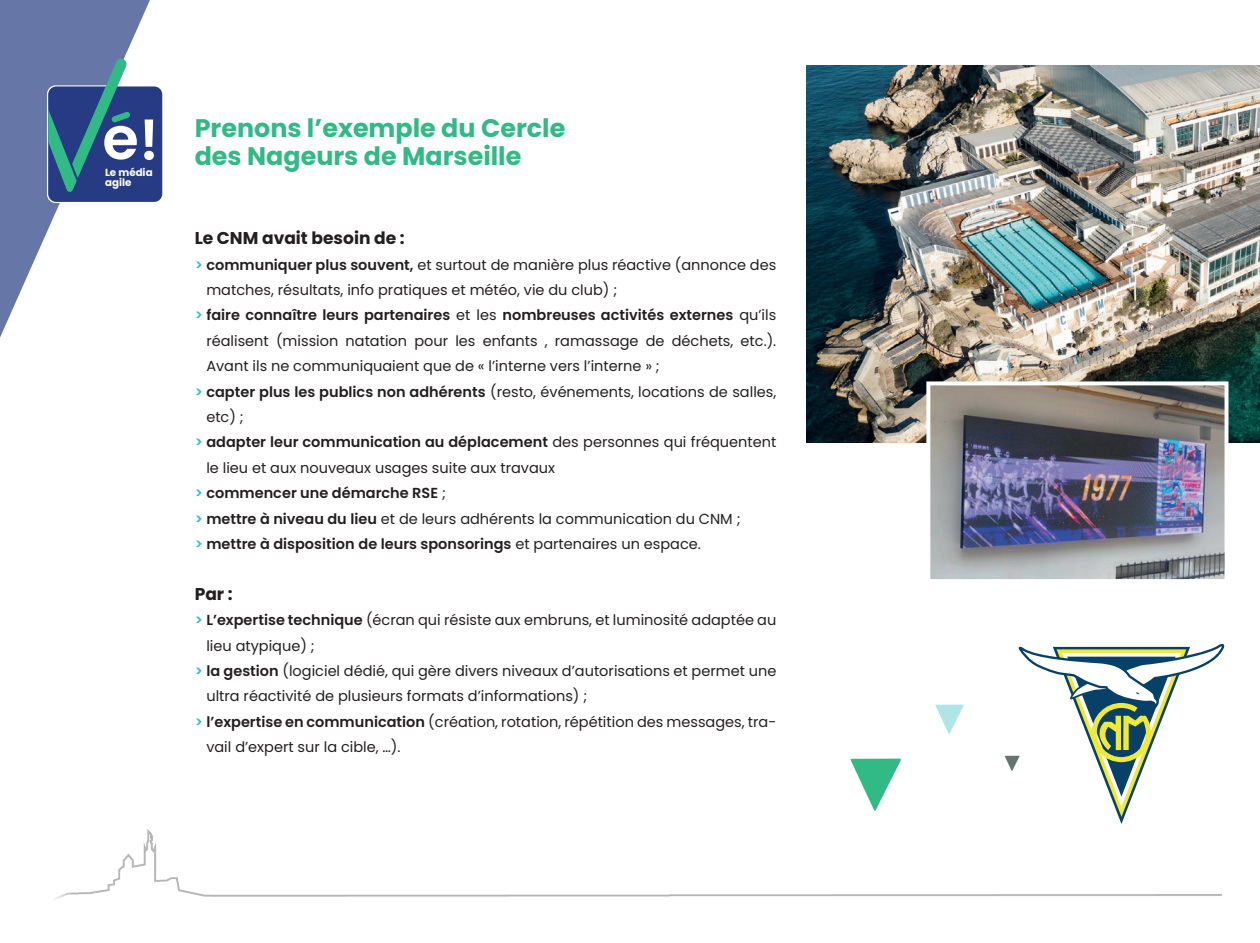
<style>
.page{position:relative;width:1260px;height:943px;background:#fff}
.page>*{position:absolute;margin:0;border:0;box-sizing:border-box;transform-origin:0 0}
.t1{font:700 25.38px/27.7px "Poppins";color:#31b986}
.t2{font:700 17.15px "Poppins";color:#231f20}
.t3{font:14.53px "Poppins";color:#231f20}
.t4{font:600 14.53px "Poppins";color:#231f20}
.t5{font:700 10.33px/10.5px "Poppins";color:#fff}
.s1{font-weight:600;color:#3cc0c2}
.s2{font-weight:600}
.s3{color:#3cc0c2}
.s4{font-weight:400}
</style>
<div class="page">
<img style="left:55px;top:829px;width:1167px;height:71px">
<svg style="left:0;top:0;width:150px;height:338px;fill:#6676a6"></svg>
<div style="left:47px;top:85px;width:116px;height:118px;border:2px solid #fff;border-radius:8px"></div>
<div style="left:48px;top:86px;width:114px;height:116px;background:#273a84;border-radius:8px"></div>
<svg style="left:144px;top:119px;width:10px;height:41px"></svg>
<svg style="left:48px;top:56px;width:89px;height:137px"></svg>
<img style="left:806px;top:65px;width:454px;height:377px">
<img style="left:931px;top:386px;width:293px;height:192px">
<div style="left:926px;top:381px;width:303px;height:202px;border:4px solid #fff"></div>
<svg style="left:851px;top:758px;width:50px;height:53px"></svg>
<svg style="left:935px;top:704px;width:29px;height:30px"></svg>
<svg style="left:1005px;top:643px;width:219px;height:181px"></svg>
<p class="t5" style="left:105px;top:167px;width:49px">Le média agile</p>
<h1 class="t1" style="left:195px;top:114px;width:372px">Prenons l’exemple du Cercle des Nageurs de Marseille</h1>
<p class="t2" style="left:195px;top:228px;width:212px">Le CNM avait besoin de :</p>
<p class="t3" style="left:195px;top:256px;width:583px"><span class="s1">&gt;</span> <span class="s2">communiquer plus souvent,</span> et surtout de manière plus réactive (annonce des</p>
<p class="t3" style="left:206px;top:281px;width:412px">matches, résultats, info pratiques et météo, vie du club) ;</p>
<p class="t4" style="left:195px;top:307px;width:583px"><span class="s3">&gt;</span> faire connaître leurs partenaires <span class="s4">et les</span> nombreuses activités externes <span class="s4">qu’ils</span></p>
<p class="t3" style="left:206px;top:332px;width:571px">réalisent (mission natation pour les enfants , ramassage de déchets, etc.).</p>
<p class="t3" style="left:206px;top:358px;width:455px">Avant ils ne communiquaient que de « l’interne vers l’interne » ;</p>
<p class="t3" style="left:195px;top:383px;width:583px"><span class="s1">&gt;</span> <span class="s2">capter plus les publics non adhérents</span> (resto, événements, locations de salles,</p>
<p class="t3" style="left:206px;top:408px;width:39px">etc) ;</p>
<p class="t4" style="left:195px;top:434px;width:583px"><span class="s3">&gt;</span> adapter leur communication au déplacement <span class="s4">des personnes qui fréquentent</span></p>
<p class="t3" style="left:206px;top:459px;width:350px">le lieu et aux nouveaux usages suite aux travaux</p>
<p class="t4" style="left:195px;top:484px;width:253px"><span class="s3">&gt;</span> commencer une démarche RSE <span class="s4">;</span></p>
<p class="t3" style="left:195px;top:510px;width:547px"><span class="s1">&gt;</span> <span class="s2">mettre à niveau du lieu</span> et de leurs adhérents la communication du CNM ;</p>
<p class="t4" style="left:195px;top:535px;width:508px"><span class="s3">&gt;</span> mettre à disposition de leurs sponsorings <span class="s4">et partenaires un espace.</span></p>
<p class="t2" style="left:195px;top:584px;width:40px">Par :</p>
<p class="t3" style="left:195px;top:611px;width:583px"><span class="s1">&gt;</span> <span class="s2">L’expertise technique</span> (écran qui résiste aux embruns, et luminosité adaptée au</p>
<p class="t3" style="left:206px;top:637px;width:110px">lieu atypique) ;</p>
<p class="t3" style="left:195px;top:662px;width:583px"><span class="s1">&gt;</span> <span class="s2">la gestion</span> (logiciel dédié, qui gère divers niveaux d’autorisations et permet une</p>
<p class="t3" style="left:206px;top:688px;width:382px">ultra réactivité de plusieurs formats d’informations) ;</p>
<p class="t3" style="left:195px;top:713px;width:583px"><span class="s1">&gt;</span> <span class="s2">l’expertise en communication</span> (création, rotation, répétition des messages, tra-</p>
<p class="t3" style="left:206px;top:738px;width:196px">vail d’expert sur la cible, …).</p>
</div>
